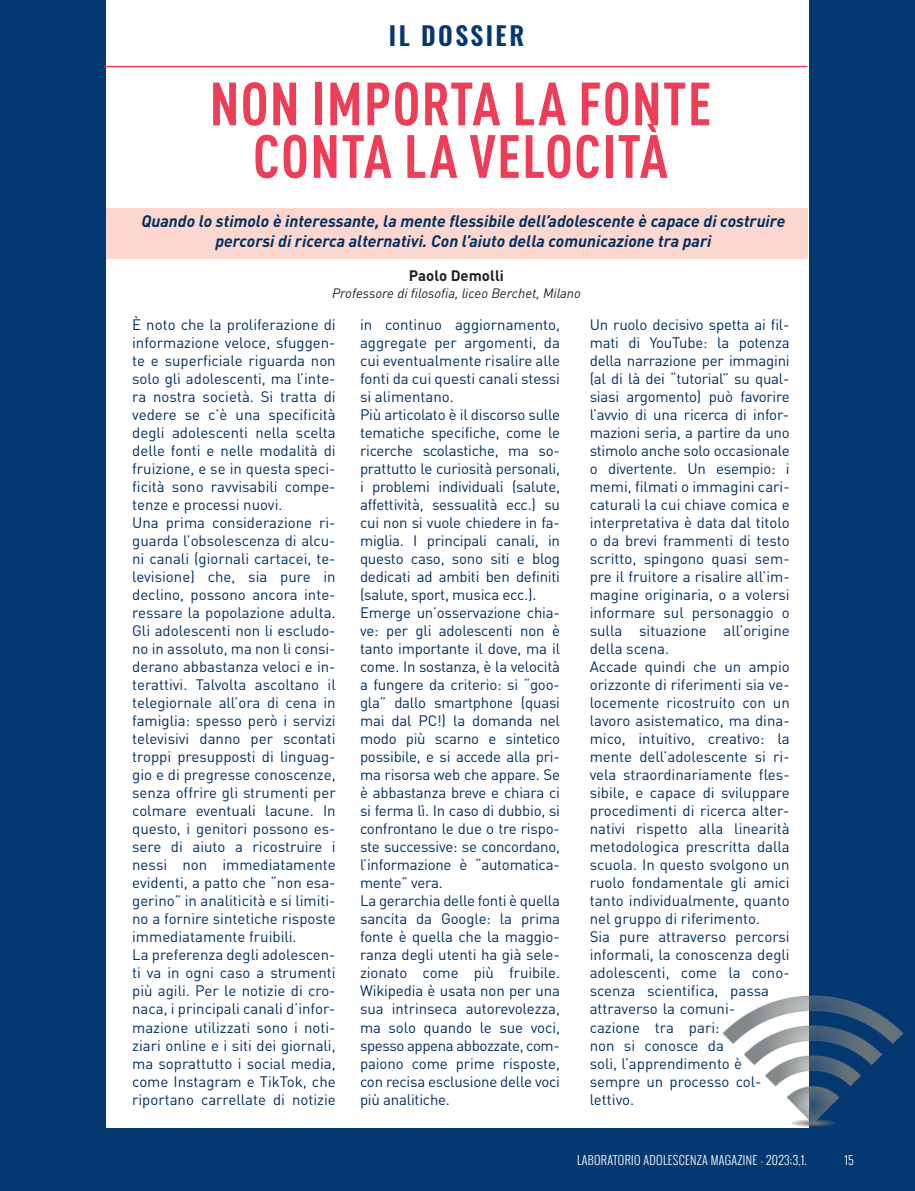
<style>
.page{position:relative;width:915px;height:1191px;background:#fff}
.page>*{position:absolute;margin:0;border:0;box-sizing:border-box;transform-origin:0 0}
.t1{font:700 condensed 60px "DIN Pro";letter-spacing:.02em;color:#ee3d56}
.t2{font:600 25.5px "Oswald";letter-spacing:.1em;color:#043871}
.t3{font:italic 700 16.5px/19.8px "DIN Pro";color:#002e5e;text-align:center}
.t4{font:15px/18px "DIN Pro";color:#002e5e;text-align:justify}
.t5{font:700 15px "DIN Pro";color:#231f20}
.t6{font:italic 13.5px "DIN Pro";color:#231f20}
.t7{font:300 12px "Oswald";letter-spacing:.025em;color:#fff}
</style>
<div class="page">
<div style="left:0;top:0;width:914px;height:1191px;background:#043871"></div>
<div style="left:106px;top:0;width:702px;height:1127px;background:#fff"></div>
<hr style="left:104px;top:66px;width:703px;height:1px;background:#ee3d56">
<div style="left:106px;top:208px;width:701px;height:51px;background:#fcd7d0"></div>
<img style="left:693px;top:962px;width:211px;height:166px">
<p class="t2" style="left:388px;top:16px;width:137px">IL DOSSIER</p>
<p class="t1" style="left:209px;top:69px;width:503px">NON IMPORTA LA FONTE</p>
<p class="t1" style="left:253px;top:122px;width:416px">CONTA LA VELOCITÀ</p>
<p class="t3" style="left:141px;top:213px;width:645px">Quando lo stimolo è interessante, la mente flessibile dell’adolescente è capace di costruire percorsi di ricerca alternativi. Con l’aiuto della comunicazione tra pari</p>
<p class="t5" style="left:409px;top:267px;width:97px">Paolo Demolli</p>
<p class="t6" style="left:332px;top:288px;width:250px">Professore di filosofia, liceo Berchet, Milano</p>
<p class="t4" style="left:132px;top:317px;width:205px">È noto che la proliferazione di informazione veloce, sfuggen&shy;te e superficiale riguarda non solo gli adolescenti, ma l’inte&shy;ra nostra società. Si tratta di vedere se c’è una specificità degli adolescenti nella scelta delle fonti e nelle modalità di fruizione, e se in questa speci&shy;ficità sono ravvisabili compe&shy;tenze e processi nuovi.</p>
<p class="t4" style="left:132px;top:515px;width:205px">Una prima considerazione ri&shy;guarda l’obsolescenza di alcu&shy;ni canali (giornali cartacei, te&shy;levisione) che, sia pure in declino, possono ancora inte&shy;ressare la popolazione adulta.<br>Gli adolescenti non li escludo&shy;no in assoluto, ma non li consi&shy;derano abbastanza veloci e in&shy;terattivi. Talvolta ascoltano il telegiornale all’ora di cena in famiglia: spesso però i servizi televisivi danno per scontati troppi presupposti di linguag&shy;gio e di pregresse conoscenze, senza offrire gli strumenti per colmare eventuali lacune. In questo, i genitori possono es&shy;sere di aiuto a ricostruire i nessi non immediatamente evidenti, a patto che “non esa&shy;gerino” in analiticità e si limiti&shy;no a fornire sintetiche risposte immediatamente fruibili.</p>
<p class="t4" style="left:132px;top:947px;width:205px">La preferenza degli adolescen&shy;ti va in ogni caso a strumenti più agili. Per le notizie di cro&shy;naca, i principali canali d’infor&shy;mazione utilizzati sono i noti&shy;ziari online e i siti dei giornali, ma soprattutto i social media, come Instagram e TikTok, che riportano carrellate di notizie</p>
<p class="t4" style="left:360px;top:317px;width:201px">in continuo aggiornamento, aggregate per argomenti, da cui eventualmente risalire alle fonti da cui questi canali stessi si alimentano.</p>
<p class="t4" style="left:360px;top:407px;width:201px">Più articolato è il discorso sulle tematiche specifiche, come le ricerche scolastiche, ma so&shy;prattutto le curiosità personali, i problemi individuali (salute, affettività, sessualità ecc.) su cui non si vuole chiedere in fa&shy;miglia. I principali canali, in questo caso, sono siti e blog dedicati ad ambiti ben definiti (salute, sport, musica ecc.).</p>
<p class="t4" style="left:360px;top:605px;width:201px">Emerge un’osservazione chia&shy;ve: per gli adolescenti non è tanto importante il dove, ma il come. In sostanza, è la velocità a fungere da criterio: si “goo&shy;gla” dallo smartphone (quasi mai dal PC!) la domanda nel modo più scarno e sintetico possibile, e si accede alla pri&shy;ma risorsa web che appare. Se è abbastanza breve e chiara ci si ferma lì. In caso di dubbio, si confrontano le due o tre rispo&shy;ste successive: se concordano, l’informazione è “automatica&shy;mente” vera.</p>
<p class="t4" style="left:360px;top:893px;width:201px">La gerarchia delle fonti è quella sancita da Google: la prima fonte è quella che la maggio&shy;ranza degli utenti ha già sele&shy;zionato come più fruibile.<br>Wikipedia è usata non per una sua intrinseca autorevolezza, ma solo quando le sue voci, spesso appena abbozzate, com&shy;paiono come prime risposte, con recisa esclusione delle voci più analitiche.</p>
<p class="t4" style="left:589px;top:317px;width:201px">Un ruolo decisivo spetta ai fil&shy;mati di YouTube: la potenza della narrazione per immagini (al di là dei “tutorial” su qual&shy;siasi argomento) può favorire l’avvio di una ricerca di infor&shy;mazioni seria, a partire da uno stimolo anche solo occasionale o divertente. Un esempio: i memi, filmati o immagini cari&shy;caturali la cui chiave comica e interpretativa è data dal titolo o da brevi frammenti di testo scritto, spingono quasi sem&shy;pre il fruitore a risalire all’im&shy;magine originaria, o a volersi informare sul personaggio o sulla situazione all’origine della scena.</p>
<p class="t4" style="left:589px;top:659px;width:201px">Accade quindi che un ampio orizzonte di riferimenti sia ve&shy;locemente ricostruito con un lavoro asistematico, ma dina&shy;mico, intuitivo, creativo: la mente dell’adolescente si ri&shy;vela straordinariamente fles&shy;sibile, e capace di sviluppare procedimenti di ricerca alter&shy;nativi rispetto alla linearità metodologica prescritta dalla scuola. In questo svolgono un ruolo fondamentale gli amici tanto individualmente, quanto nel gruppo di riferimento.</p>
<p class="t4" style="left:589px;top:929px;width:201px;text-align:left">Sia pure attraverso percorsi informali, la conoscenza degli adolescenti, come la cono&shy;scenza scientifica, passa attraverso la comuni-<br>cazione tra pari:<br>non si conosce da<br>soli, l’apprendimento è sempre un processo col&shy;lettivo.</p>
<p class="t7" style="left:577px;top:1150px;width:231px">LABORATORIO ADOLESCENZA MAGAZINE - 2023;3,1.</p>
<p class="t7" style="left:844px;top:1150px;width:10px">15</p>
</div>
